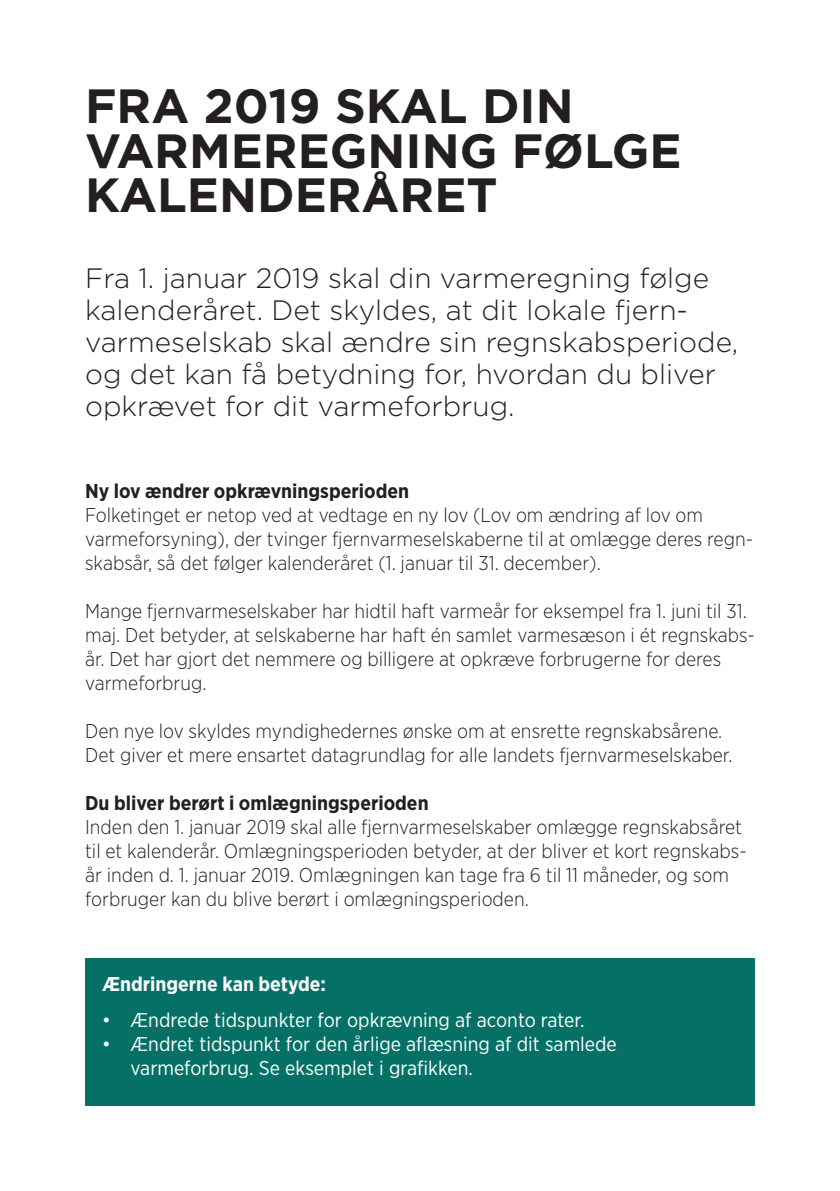
<style>
.page{position:relative;width:840px;height:1191px;background:#fff}
.page>*{position:absolute;margin:0;border:0;box-sizing:border-box;transform-origin:0 0}
.t1{font:700 48px/44px "Gotham";color:#231f20}
.t2{font:300 28px/32px "Gotham";color:#231f20}
.t3{font:300 20px/24px "Gotham Narrow";color:#231f20}
.t4{font:20px/24px "Gotham Narrow";color:#fff}
.t5{font:700 20px "Gotham Narrow";color:#231f20}
.t6{font:700 20px "Gotham Narrow";color:#fff}
</style>
<div class="page">
<div style="left:85px;top:958px;width:669px;height:148px;background:#057166"></div>
<h1 class="t1" style="left:85px;top:84px;width:598px">FRA 2019 SKAL DIN<br>VARMEREGNING FØLGE<br>KALENDERÅRET</h1>
<h2 class="t2" style="left:85px;top:261px;width:654px">Fra 1. januar 2019 skal din varmeregning følge kalenderåret. Det skyldes, at dit lokale fjern&shy;varmeselskab skal ændre sin regnskabsperiode, og det kan få betydning for, hvordan du bliver opkrævet for dit varmeforbrug.</h2>
<p class="t5" style="left:85px;top:478px;width:325px">Ny lov ændrer opkrævningsperioden</p>
<p class="t3" style="left:85px;top:502px;width:669px">Folketinget er netop ved at vedtage en ny lov (Lov om ændring af lov om varmeforsyning), der tvinger fjernvarmeselskaberne til at omlægge deres regn&shy;skabsår, så det følger kalenderåret (1. januar til 31. december).</p>
<p class="t3" style="left:85px;top:598px;width:671px">Mange fjernvarmeselskaber har hidtil haft varmeår for eksempel fra 1. juni til 31. maj. Det betyder, at selskaberne har haft én samlet varmesæson i ét regnskabs&shy;år. Det har gjort det nemmere og billigere at opkræve forbrugerne for deres varmeforbrug.</p>
<p class="t3" style="left:85px;top:718px;width:648px">Den nye lov skyldes myndighedernes ønske om at ensrette regnskabsårene.<br>Det giver et mere ensartet datagrundlag for alle landets fjernvarmeselskaber.</p>
<p class="t5" style="left:85px;top:790px;width:345px">Du bliver berørt i omlægningsperioden</p>
<p class="t3" style="left:85px;top:814px;width:662px">Inden den 1. januar 2019 skal alle fjernvarmeselskaber omlægge regnskabsåret til et kalenderår. Omlægningsperioden betyder, at der bliver et kort regnskabs&shy;år inden d. 1. januar 2019. Omlægningen kan tage fra 6 til 11 måneder, og som forbruger kan du blive berørt i omlægningsperioden.</p>
<p class="t6" style="left:102px;top:971px;width:225px">Ændringerne kan betyde:</p>
<p class="t4" style="left:102px;top:1007px;width:483px">• Ændrede tidspunkter for opkrævning af aconto rater.</p>
<p class="t4" style="left:130px;top:1031px;width:487px;text-indent:-28px">• Ændret tidspunkt for den årlige aflæsning af dit samlede varmeforbrug. Se eksemplet i grafikken.</p>
</div>
